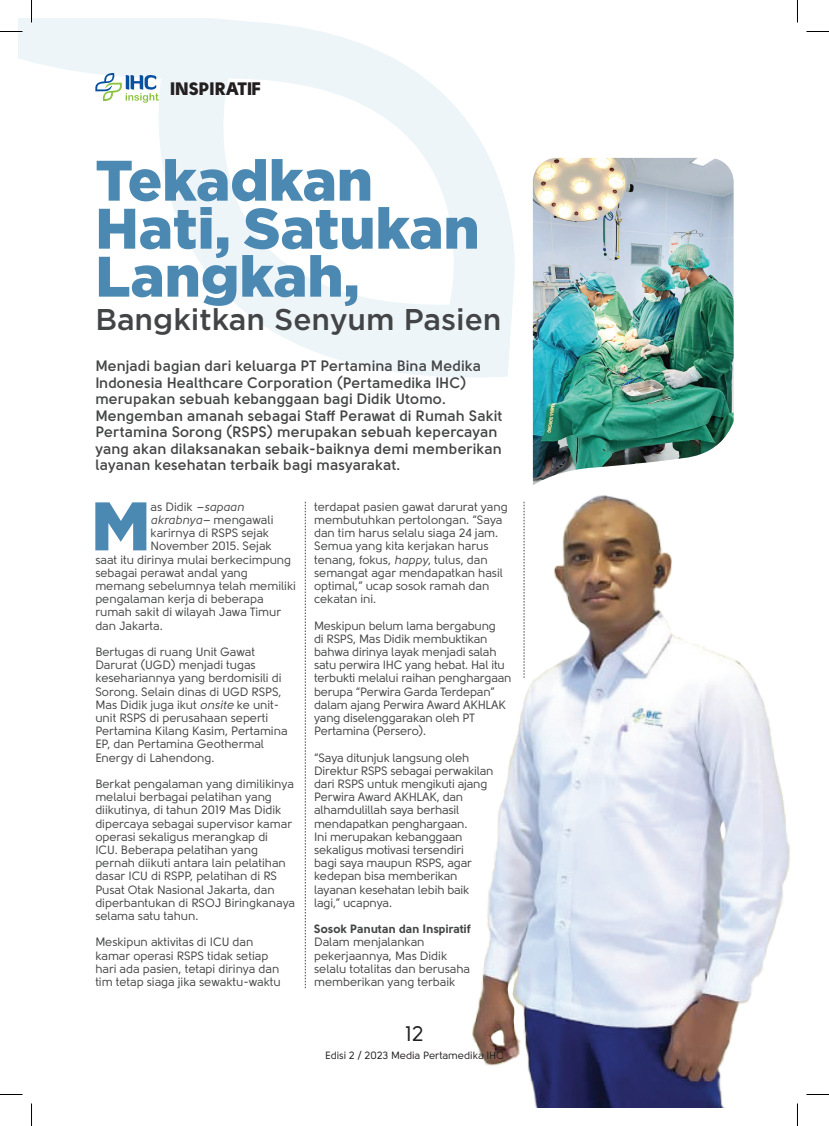
<style>
.page{position:relative;width:829px;height:1126px;background:#fff}
.page>*{position:absolute;margin:0;border:0;box-sizing:border-box;transform-origin:0 0}
.t1{font:900 68.55px "Gotham Pro";color:#4b89b2}
.t2{font:900 57px/48px "Gotham Pro";color:#4b89b2}
.t3{font:500 30px "Gotham Pro";color:#434445}
.t4{font:21px "Solomon";color:#231f20}
.t5{font:18px "Solomon Sans Black";letter-spacing:-.01em;color:#231f20}
.t6{font:700 15px/16.5px "Solomon Sans Semi";color:#434445}
.t7{font:12px/13.2px "Solomon";color:#434445}
.t8{font:12px "Solomon Sans Bold";color:#434445}
.t9{font:12px "Solomon Sans Normal Italic";color:#434445}
.t10{font:10.5px "Solomon";color:#231f20}
.s1{font-family:"Solomon Sans Normal Italic"}
.s2{font-family:"Solomon"}
</style>
<div class="page">
<svg style="left:19px;top:19px;width:496px;height:359px"></svg>
<img style="left:532px;top:158px;width:201px;height:327px">
<img style="left:472px;top:495px;width:318px;height:612px">
<svg style="left:523px;top:502px;width:1px;height:176px"></svg>
<svg style="left:305px;top:502px;width:1px;height:486px"></svg>
<svg style="left:95px;top:72px;width:64px;height:31px"></svg>
<svg style="left:0;top:31px;width:22px;height:1px"></svg>
<svg style="left:806px;top:31px;width:22px;height:1px"></svg>
<svg style="left:0;top:1094px;width:22px;height:1px"></svg>
<svg style="left:806px;top:1094px;width:22px;height:1px"></svg>
<svg style="left:31px;top:0;width:1px;height:22px"></svg>
<svg style="left:31px;top:1103px;width:1px;height:23px"></svg>
<svg style="left:797px;top:0;width:1px;height:22px"></svg>
<svg style="left:797px;top:1103px;width:1px;height:23px"></svg>
<h3 class="t5" style="left:170px;top:78px;width:92px">INSPIRATIF</h3>
<h2 class="t2" style="left:95px;top:155px;width:386px">Tekadkan<br>Hati, Satukan<br>Langkah,</h2>
<h3 class="t3" style="left:95px;top:302px;width:407px">Bangkitkan Senyum Pasien</h3>
<p class="t6" style="left:95px;top:358px;width:408px">Menjadi bagian dari keluarga PT Pertamina Bina Medika Indonesia Healthcare Corporation (Pertamedika IHC) merupakan sebuah kebanggaan bagi Didik Utomo.<br>Mengemban amanah sebagai Staff Perawat di Rumah Sakit Pertamina Sorong (RSPS) merupakan sebuah kepercayan yang akan dilaksanakan sebaik-baiknya demi memberikan layanan kesehatan terbaik bagi masyarakat.</p>
<h1 class="t1" style="left:91px;top:486px;width:61px">M</h1>
<p class="t7" style="left:151px;top:500px;width:95px">as Didik <span class="s1">–sapaan</span></p>
<p class="t9" style="left:151px;top:513px;width:124px">akrabnya– <span class="s2">mengawali</span></p>
<p class="t7" style="left:151px;top:527px;width:120px">karirnya di RSPS sejak</p>
<p class="t7" style="left:151px;top:540px;width:122px">November 2015. Sejak</p>
<p class="t7" style="left:95px;top:553px;width:197px">saat itu dirinya mulai berkecimpung</p>
<p class="t7" style="left:95px;top:566px;width:154px">sebagai perawat andal yang</p>
<p class="t7" style="left:95px;top:579px;width:202px">memang sebelumnya telah memiliki</p>
<p class="t7" style="left:95px;top:593px;width:170px">pengalaman kerja di beberapa</p>
<p class="t7" style="left:95px;top:606px;width:187px">rumah sakit di wilayah Jawa Timur</p>
<p class="t7" style="left:95px;top:619px;width:69px">dan Jakarta.</p>
<p class="t7" style="left:95px;top:645px;width:194px">Bertugas di ruang Unit Gawat<br>Darurat (UGD) menjadi tugas kesehariannya yang berdomisili di<br>Sorong. Selain dinas di UGD RSPS,<br>Mas Didik juga ikut <span class="s1">onsite</span> ke unit&shy;unit RSPS di perusahaan seperti<br>Pertamina Kilang Kasim, Pertamina<br>EP, dan Pertamina Geothermal<br>Energy di Lahendong.</p>
<p class="t7" style="left:95px;top:777px;width:201px">Berkat pengalaman yang dimilikinya melalui berbagai pelatihan yang diikutinya, di tahun 2019 Mas Didik dipercaya sebagai supervisor kamar operasi sekaligus merangkap di<br>ICU. Beberapa pelatihan yang pernah diikuti antara lain pelatihan dasar ICU di RSPP, pelatihan di RS<br>Pusat Otak Nasional Jakarta, dan diperbantukan di RSOJ Biringkanaya selama satu tahun.</p>
<p class="t7" style="left:95px;top:936px;width:187px">Meskipun aktivitas di ICU dan kamar operasi RSPS tidak setiap hari ada pasien, tetapi dirinya dan tim tetap siaga jika sewaktu-waktu</p>
<p class="t7" style="left:314px;top:500px;width:195px">terdapat pasien gawat darurat yang membutuhkan pertolongan. “Saya dan tim harus selalu siaga 24 jam.<br>Semua yang kita kerjakan harus tenang, fokus, <span class="s1">happy</span>, tulus, dan semangat agar mendapatkan hasil optimal,” ucap sosok ramah dan cekatan ini.</p>
<p class="t7" style="left:314px;top:619px;width:199px">Meskipun belum lama bergabung<br>di RSPS, Mas Didik membuktikan bahwa dirinya layak menjadi salah satu perwira IHC yang hebat. Hal itu terbukti melalui raihan penghargaan berupa “Perwira Garda Terdepan” dalam ajang Perwira Award AKHLAK yang diselenggarakan oleh PT<br>Pertamina (Persero).</p>
<p class="t7" style="left:314px;top:751px;width:181px">“Saya ditunjuk langsung oleh<br>Direktur RSPS sebagai perwakilan dari RSPS untuk mengikuti ajang<br>Perwira Award AKHLAK, dan alhamdulillah saya berhasil mendapatkan penghargaan.<br>Ini merupakan kebanggaan sekaligus motivasi tersendiri<br>bagi saya maupun RSPS, agar kedepan bisa memberikan layanan kesehatan lebih baik lagi,” ucapnya.</p>
<p class="t8" style="left:314px;top:922px;width:158px">Sosok Panutan dan Inspiratif</p>
<p class="t7" style="left:314px;top:936px;width:157px">Dalam menjalankan pekerjaannya, Mas Didik selalu totalitas dan berusaha memberikan yang terbaik</p>
<h3 class="t4" style="left:405px;top:1022px;width:20px">12</h3>
<p class="t10" style="left:325px;top:1050px;width:180px">Edisi 2 / 2023 Media Pertamedika IHC</p>
</div>
